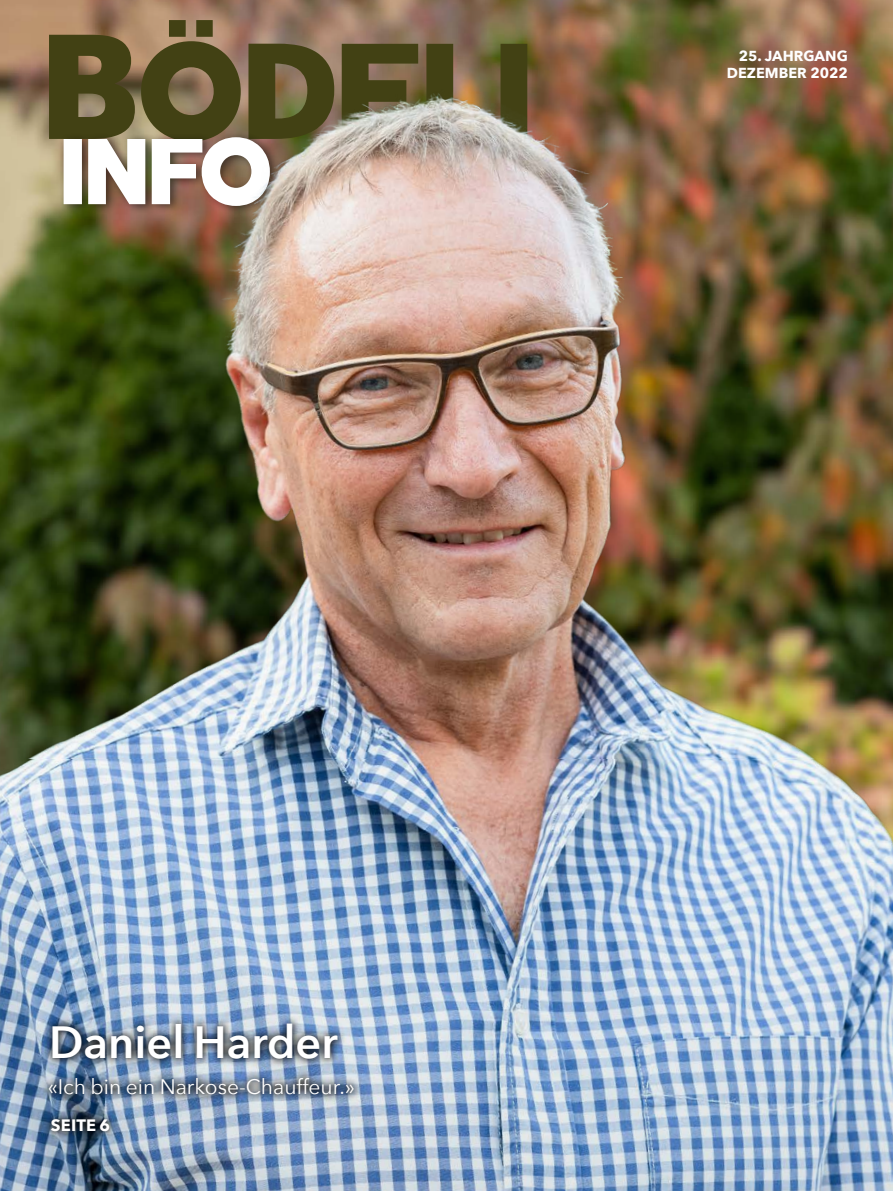
<style>
.page{position:relative;width:893px;height:1191px;background:#fff}
.page>*{position:absolute;margin:0;border:0;box-sizing:border-box;transform-origin:0 0}
.t1{font:600 45px "Avenir Next";color:#fff}
.t2{font:21px "Avenir Next";color:#fff}
.t3{font:700 16.5px "Avenir Next";letter-spacing:.005em;color:#fff}
.t4{font:700 14.55px/17.1px "Avenir Next";color:#fff;text-align:right}
</style>
<div class="page">
<img style="left:0;top:0;width:893px;height:760px">
<svg style="left:49px;top:20px;width:478px;height:121px;background:#736745"></svg>
<div style="left:60px;top:131px;width:222px;height:85px;background:#000;opacity:.5"></div>
<svg style="left:64px;top:137px;width:206px;height:69px"></svg>
<img style="left:0;top:760px;width:893px;height:431px">
<img style="left:41px;top:1015px;width:321px;height:124px">
<p class="t4" style="left:727px;top:47px;width:122px">25. JAHRGANG<br>DEZEMBER 2022</p>
<h1 class="t1" style="left:49px;top:1004px;width:290px">Daniel Harder</h1>
<p class="t2" style="left:48px;top:1069px;width:309px">«Ich bin ein Narkose-Chauffeur.»</p>
<p class="t3" style="left:51px;top:1111px;width:61px">SEITE 6</p>
</div>
